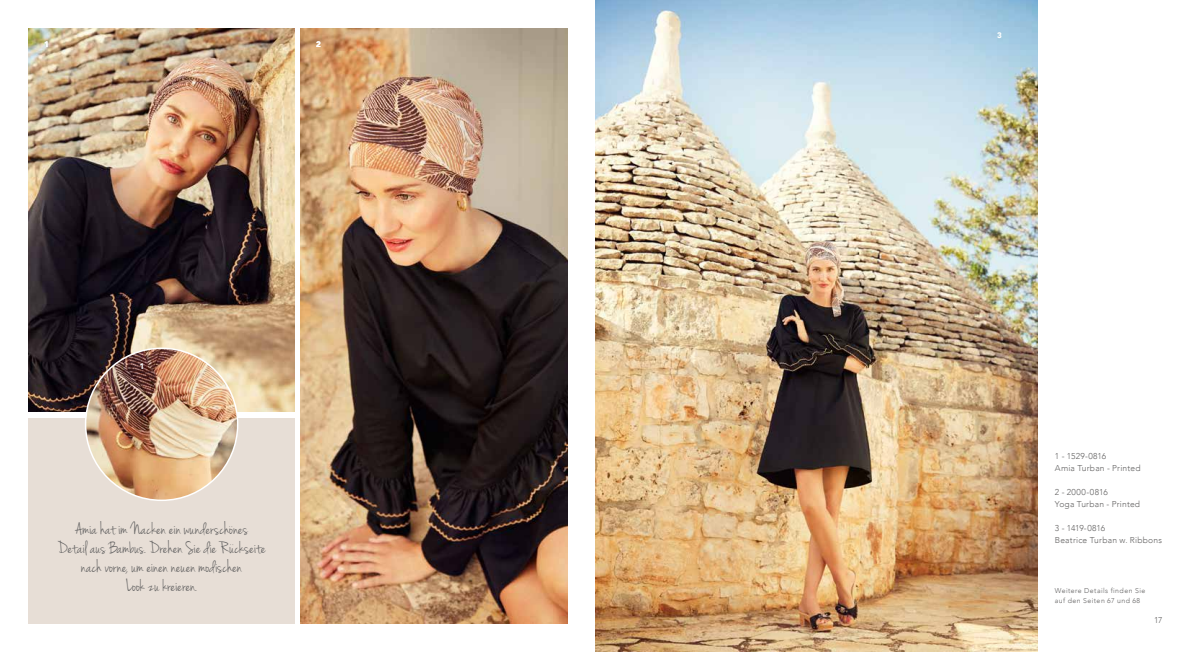
<style>
.page{position:relative;width:1191px;height:652px;background:#fff}
.page>*{position:absolute;margin:0;border:0;box-sizing:border-box;transform-origin:0 0}
.t1{font:18px/19px "Jenna Sue";letter-spacing:.01em;color:#646363;text-align:center}
.t2{font:12px "Jenna Sue";color:#646363}
.t3{font:300 8.5px/12px "Avenir";letter-spacing:.025em;color:#646363}
.t4{font:900 8px "Avenir";color:#fff}
.t5{font:300 7px/10px "Avenir";letter-spacing:.065em;color:#646363}
</style>
<div class="page">
<div style="left:28px;top:418px;width:267px;height:206px;background:#e7ded6"></div>
<img style="left:28px;top:28px;width:267px;height:383px">
<img style="left:300px;top:28px;width:267px;height:596px">
<img style="left:595px;top:0;width:442px;height:652px">
<img style="left:86px;top:348px;width:152px;height:152px;border-radius:76px">
<p class="t4" style="left:44px;top:40px;width:6px">1</p>
<p class="t4" style="left:316px;top:40px;width:6px">2</p>
<p class="t4" style="left:139px;top:361px;width:6px">1</p>
<p class="t1" style="left:57px;top:522px;width:210px">Amia hat im Nacken ein wunderschones<br>Detail aus Bambus. Drehen Sie die Ruckseite nach vorne, um einen neuen modischen<br>Look zu kreieren.</p>
<p class="t2" style="left:238px;top:526px;width:3px;rotate:90deg">:</p>
<p class="t2" style="left:239px;top:544px;width:3px;rotate:90deg">:</p>
<p class="t4" style="left:997px;top:30px;width:6px">3</p>
<p class="t3" style="left:1054px;top:450px;width:87px">1 - 1529-0816<br>Amia Turban - Printed</p>
<p class="t3" style="left:1054px;top:486px;width:87px">2 - 2000-0816<br>Yoga Turban - Printed</p>
<p class="t3" style="left:1054px;top:522px;width:109px">3 - 1419-0816<br>Beatrice Turban w. Ribbons</p>
<p class="t5" style="left:1054px;top:586px;width:92px">Weitere Details finden Sie auf den Seiten 67 und 68</p>
<p class="t3" style="left:1154px;top:614px;width:10px">17</p>
</div>
